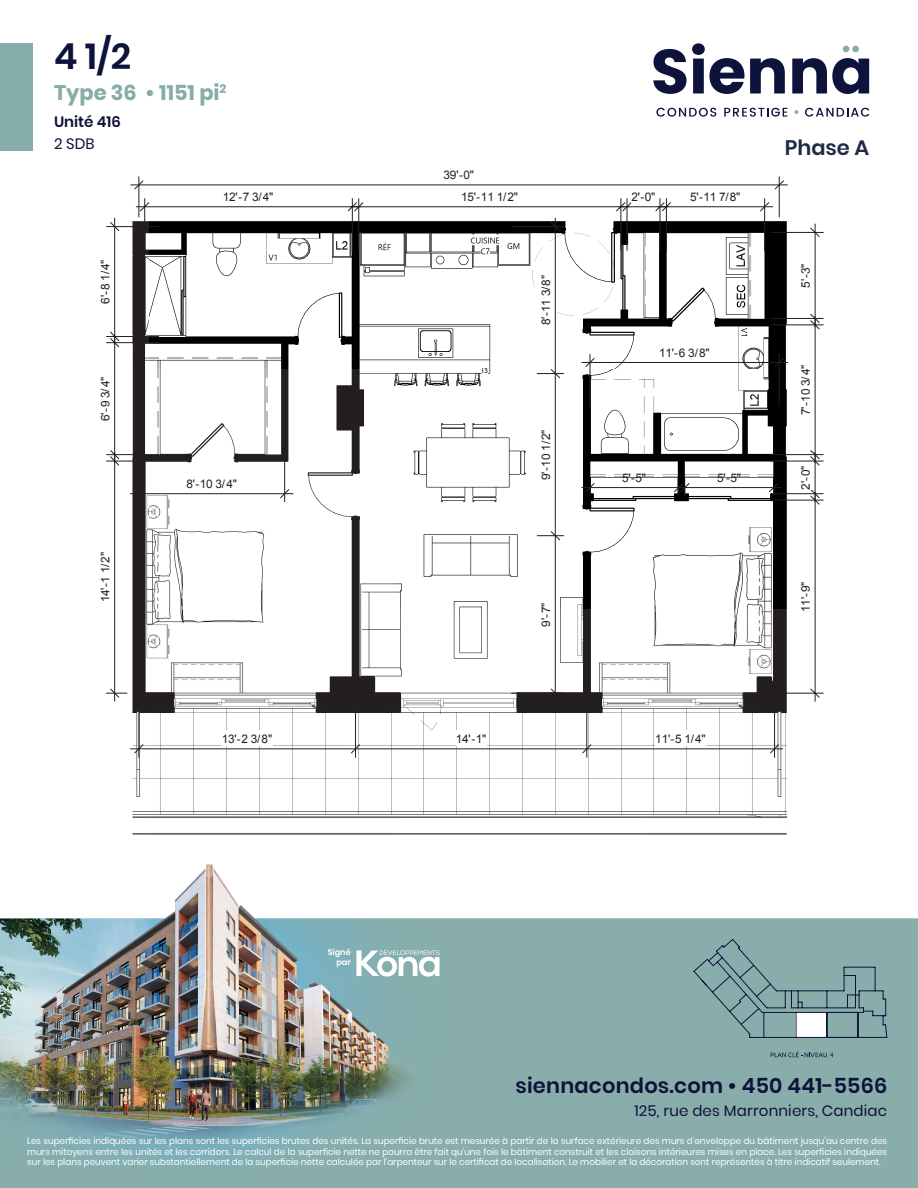
<style>
.page{position:relative;width:918px;height:1188px;background:#fff}
.page>*{position:absolute;margin:0;border:0;box-sizing:border-box;transform-origin:0 0}
.t1{font:600 36px "Poppins";color:#0d133a}
.t2{font:600 21px "Poppins";letter-spacing:.01em;color:#0d133a}
.t3{font:700 21px "Poppins";color:#87ada9}
.t4{font:600 21px "Poppins";color:#1f2b46}
.t5{font:15px "Poppins";letter-spacing:.01em;color:#0d133a}
.t6{font:600 15px "Poppins";color:#0d133a}
.t7{font:11.85px "Arial";letter-spacing:-.015em;color:#231f20}
.t8{font:9px/10.5px "Poppins";color:#fff;text-align:justify}
.t9{font:600 8.1px "Poppins";color:#fff}
</style>
<div class="page">
<img style="left:0;top:864px;width:918px;height:324px">
<svg style="left:843px;top:46px;width:6px;height:6px"></svg>
<div style="left:852px;top:46px;width:7px;height:6px;background:#87ada9;border-radius:50%"></div>
<svg style="left:653px;top:43px;width:91px;height:51px"></svg>
<svg style="left:750px;top:58px;width:35px;height:35px"></svg>
<svg style="left:792px;top:58px;width:77px;height:36px"></svg>
<svg style="left:794px;top:110px;width:4px;height:4px"></svg>
<svg style="left:656px;top:108px;width:60px;height:9px"></svg>
<svg style="left:724px;top:108px;width:63px;height:9px"></svg>
<svg style="left:805px;top:108px;width:64px;height:9px"></svg>
<svg style="left:356px;top:949px;width:84px;height:28px"></svg>
<svg style="left:106px;top:176px;width:718px;height:659px"></svg>
<div style="left:0;top:43px;width:32px;height:108px;background:#87ada9"></div>
<svg style="left:771px;top:1051px;width:62px;height:6px"></svg>
<svg style="left:693px;top:938px;width:195px;height:100px;background:#84a5a6"></svg>
<p class="t1" style="left:54px;top:36px;width:79px">4 1/2</p>
<p class="t3" style="left:54px;top:80px;width:174px">Type 36 • 1151 pi<sup>2</sup></p>
<p class="t6" style="left:54px;top:113px;width:68px">Unité 416</p>
<p class="t5" style="left:54px;top:135px;width:42px">2 SDB</p>
<h3 class="t7" style="left:444px;top:167px;width:32px">39'-0"</h3>
<h3 class="t7" style="left:98px;top:304px;width:46px;rotate:-90deg">6'-8 1/4"</h3>
<h3 class="t7" style="left:98px;top:421px;width:46px;rotate:-90deg">6'-9 3/4"</h3>
<h3 class="t7" style="left:98px;top:602px;width:52px;rotate:-90deg">14'-1 1/2"</h3>
<h3 class="t7" style="left:223px;top:189px;width:52px">12'-7 3/4"</h3>
<h3 class="t7" style="left:461px;top:189px;width:58px">15'-11 1/2"</h3>
<h3 class="t7" style="left:631px;top:189px;width:25px">2'-0"</h3>
<h3 class="t7" style="left:690px;top:189px;width:52px">5'-11 7/8"</h3>
<h3 class="t7" style="left:186px;top:476px;width:52px">8'-10 3/4"</h3>
<h3 class="t7" style="left:538px;top:325px;width:52px;rotate:-90deg">8'-11 3/8"</h3>
<h3 class="t7" style="left:538px;top:480px;width:52px;rotate:-90deg">9'-10 1/2"</h3>
<h3 class="t7" style="left:538px;top:627px;width:25px;rotate:-90deg">9'-7"</h3>
<h3 class="t7" style="left:659px;top:345px;width:52px">11'-6 3/8"</h3>
<h3 class="t7" style="left:622px;top:470px;width:25px">5'-5"</h3>
<h3 class="t7" style="left:717px;top:470px;width:25px">5'-5"</h3>
<h3 class="t7" style="left:222px;top:731px;width:52px">13'-2 3/8"</h3>
<h3 class="t7" style="left:456px;top:731px;width:32px">14'-1"</h3>
<h3 class="t7" style="left:655px;top:731px;width:52px">11'-5 1/4"</h3>
<p class="t4" style="left:785px;top:135px;width:86px">Phase A</p>
<h3 class="t7" style="left:798px;top:288px;width:25px;rotate:-90deg">5'-3"</h3>
<h3 class="t7" style="left:798px;top:415px;width:52px;rotate:-90deg">7'-10 3/4"</h3>
<h3 class="t7" style="left:798px;top:490px;width:25px;rotate:-90deg">2'-0"</h3>
<h3 class="t7" style="left:798px;top:612px;width:32px;rotate:-90deg">11'-9"</h3>
<p class="t9" style="left:328px;top:948px;width:24px">Signé</p>
<p class="t9" style="left:336px;top:958px;width:16px">par</p>
<p class="t2" style="left:516px;top:1074px;width:373px">siennacondos.com • 450 441-5566</p>
<p class="t5" style="left:634px;top:1102px;width:254px">125, rue des Marronniers, Candiac</p>
<p class="t8" style="left:27px;top:1136px;width:861px">Les superficies indiquées sur les plans sont les superficies brutes des unités. La superficie brute est mesurée à partir de la surface extérieure des murs d’enveloppe du bâtiment jusqu’au centre des murs mitoyens entre les unités et les corridors. Le calcul de la superficie nette ne pourra être fait qu’une fois le bâtiment construit et les cloisons intérieures mises en place. Les superficies indiquées sur les plans peuvent varier substantiellement de la superficie nette calculée par l’arpenteur sur le certificat de localisation. Le mobilier et la décoration sont représentés à titre indicatif seulement.</p>
</div>
